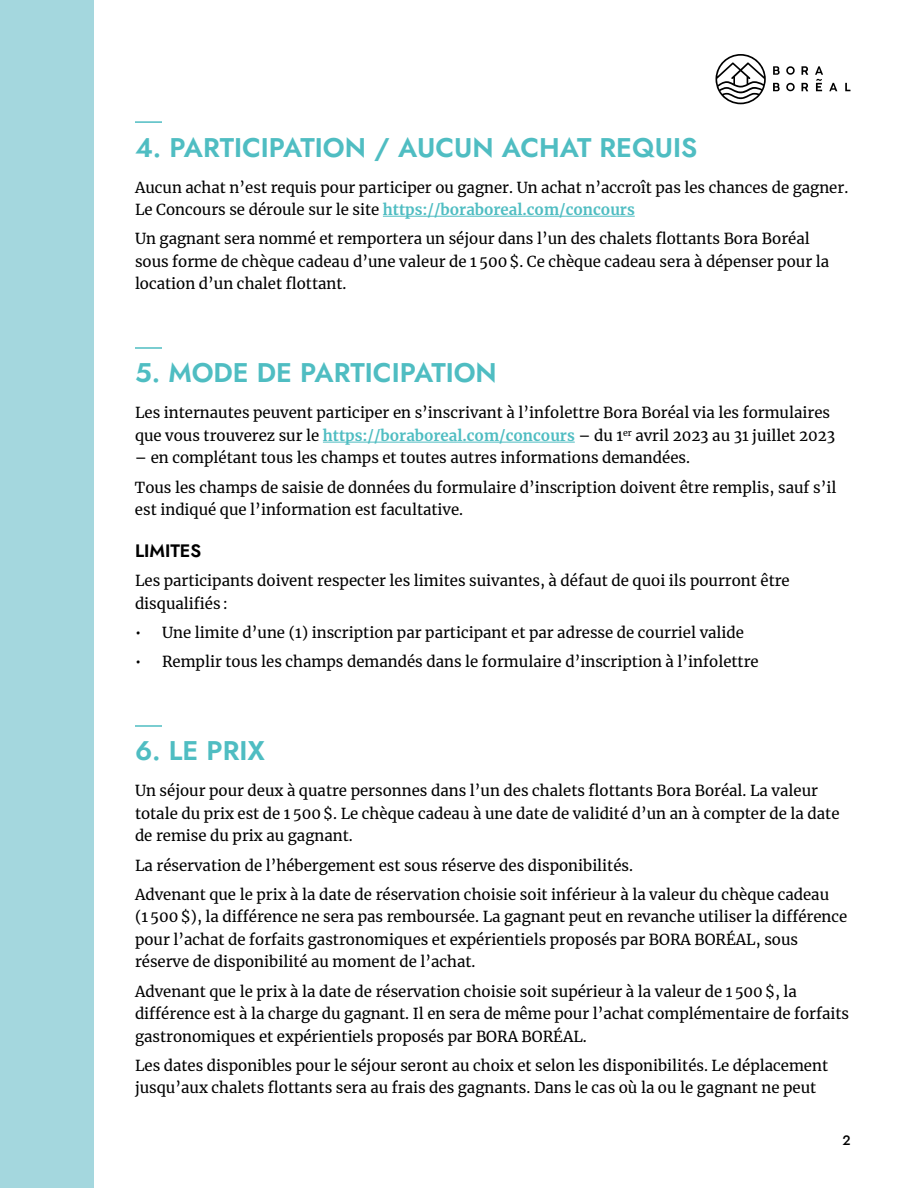
<style>
.page{position:relative;width:918px;height:1188px;background:#fff}
.page>*{position:absolute;margin:0;border:0;box-sizing:border-box;transform-origin:0 0}
.t1{font:27px "Renner it Semi";color:#4fbdc2}
.t2{font:18px "Renner it Semi";color:#000}
.t3{font:15px/22.5px "Merriweather";color:#000}
.t4{font:italic 500 13.5px "Renner";color:#000}
.s1{font-weight:700;color:#4fbdc2}
</style>
<div class="page">
<div style="left:0;top:0;width:94px;height:1188px;background:#a4d7de"></div>
<svg style="left:773px;top:66px;width:7px;height:9px"></svg>
<svg style="left:773px;top:83px;width:7px;height:8px"></svg>
<svg style="left:786px;top:66px;width:9px;height:9px"></svg>
<svg style="left:786px;top:83px;width:9px;height:8px"></svg>
<svg style="left:802px;top:66px;width:6px;height:9px"></svg>
<svg style="left:802px;top:83px;width:6px;height:8px"></svg>
<svg style="left:815px;top:66px;width:8px;height:25px"></svg>
<svg style="left:829px;top:83px;width:8px;height:8px"></svg>
<svg style="left:845px;top:83px;width:6px;height:8px"></svg>
<svg style="left:716px;top:54px;width:50px;height:50px"></svg>
<hr style="left:135px;top:121px;width:27px;height:2px;background:#4fbdc2">
<hr style="left:383px;top:216px;width:252px;height:1px;background:#4fbdc2">
<hr style="left:135px;top:347px;width:27px;height:2px;background:#4fbdc2">
<hr style="left:323px;top:442px;width:252px;height:1px;background:#4fbdc2">
<hr style="left:135px;top:725px;width:27px;height:2px;background:#4fbdc2">
<h1 class="t1" style="left:135px;top:128px;width:564px">4. PARTICIPATION / AUCUN ACHAT REQUIS</h1>
<p class="t3" style="left:135px;top:175px;width:715px">Aucun achat n’est requis pour participer ou gagner. Un achat n’accroît pas les chances de gagner.<br>Le Concours se déroule sur le site <span class="s1">https://boraboreal.com/concours</span></p>
<p class="t3" style="left:135px;top:227px;width:696px">Un gagnant sera nommé et remportera un séjour dans l’un des chalets flottants Bora Boréal sous forme de chèque cadeau d’une valeur de 1 500 $. Ce chèque cadeau sera à dépenser pour la location d’un chalet flottant.</p>
<h1 class="t1" style="left:135px;top:354px;width:363px">5. MODE DE PARTICIPATION</h1>
<p class="t3" style="left:135px;top:401px;width:702px">Les internautes peuvent participer en s’inscrivant à l’infolettre Bora Boréal via les formulaires que vous trouverez sur le <span class="s1">https://boraboreal.com/concours</span> – du 1<sup>er</sup> avril 2023 au 31 juillet 2023</p>
<p class="t3" style="left:135px;top:443px;width:703px;line-height:29.2px">– en complétant tous les champs et toutes autres informations demandées.<br>Tous les champs de saisie de données du formulaire d’inscription doivent être remplis, sauf s’il</p>
<p class="t3" style="left:135px;top:498px;width:330px">est indiqué que l’information est facultative.</p>
<p class="t2" style="left:135px;top:538px;width:68px">LIMITES</p>
<p class="t3" style="left:135px;top:569px;width:656px">Les participants doivent respecter les limites suivantes, à défaut de quoi ils pourront être disqualifiés :</p>
<p class="t3" style="left:135px;top:621px;width:611px">• Une limite d’une (1) inscription par participant et par adresse de courriel valide</p>
<p class="t3" style="left:135px;top:650px;width:625px">• Remplir tous les champs demandés dans le formulaire d’inscription à l’infolettre</p>
<h1 class="t1" style="left:135px;top:732px;width:131px">6. LE PRIX</h1>
<p class="t3" style="left:135px;top:779px;width:706px">Un séjour pour deux à quatre personnes dans l’un des chalets flottants Bora Boréal. La valeur totale du prix est de 1 500 $. Le chèque cadeau à une date de validité d’un an à compter de la date de remise du prix au gagnant.</p>
<p class="t3" style="left:135px;top:850px;width:696px;line-height:29.2px">La réservation de l’hébergement est sous réserve des disponibilités.<br>Advenant que le prix à la date de réservation choisie soit inférieur à la valeur du chèque cadeau</p>
<p class="t3" style="left:135px;top:905px;width:714px">(1 500 $), la différence ne sera pas remboursée. La gagnant peut en revanche utiliser la différence pour l’achat de forfaits gastronomiques et expérientiels proposés par BORA BORÉAL, sous réserve de disponibilité au moment de l’achat.</p>
<p class="t3" style="left:135px;top:980px;width:716px">Advenant que le prix à la date de réservation choisie soit supérieur à la valeur de 1 500 $, la différence est à la charge du gagnant. Il en sera de même pour l’achat complémentaire de forfaits gastronomiques et expérientiels proposés par BORA BORÉAL.</p>
<p class="t3" style="left:135px;top:1054px;width:695px">Les dates disponibles pour le séjour seront au choix et selon les disponibilités. Le déplacement jusqu’aux chalets flottants sera au frais des gagnants. Dans le cas où la ou le gagnant ne peut</p>
<p class="t4" style="left:842px;top:1131px;width:10px">2</p>
</div>
